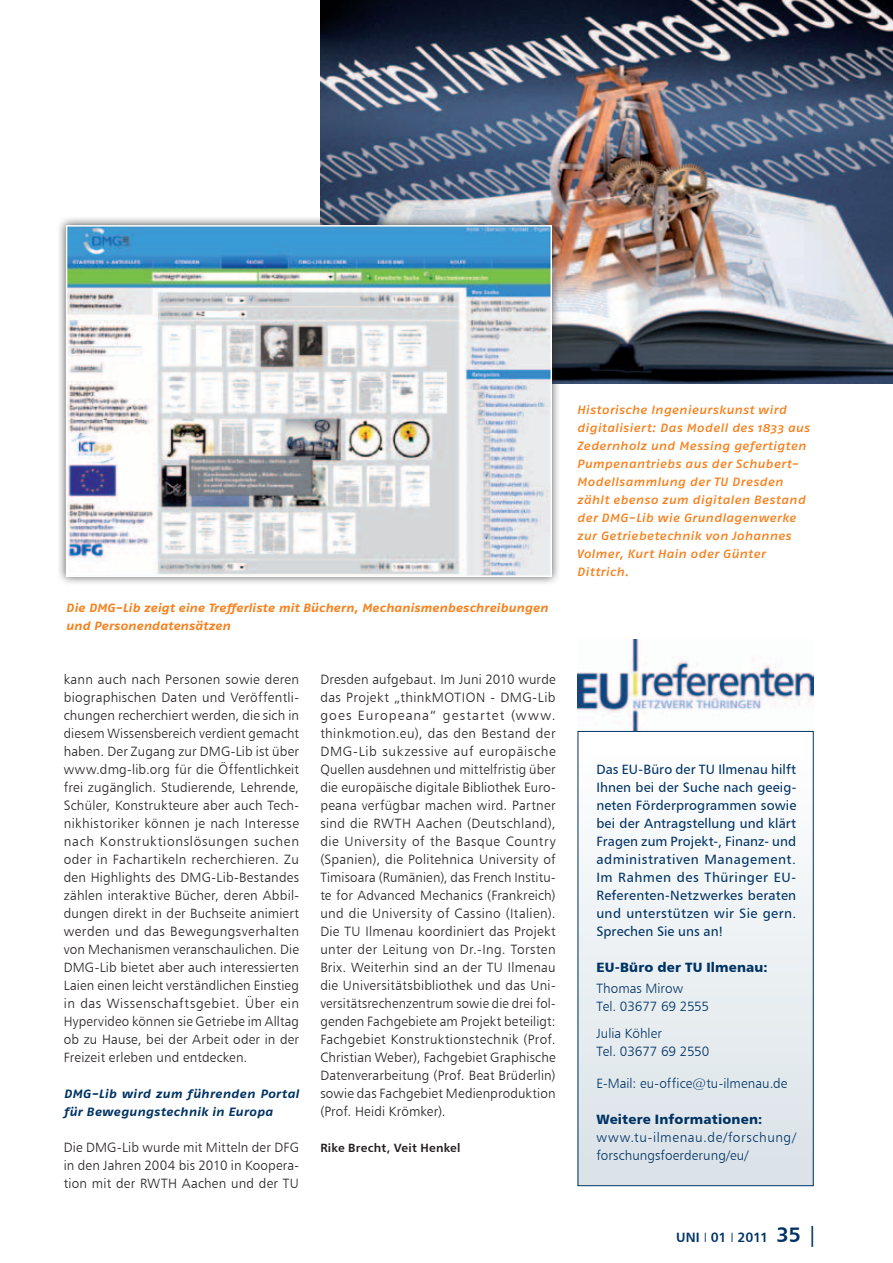
<style>
.page{position:relative;width:893px;height:1263px;background:#fff}
.page>*{position:absolute;margin:0;border:0;box-sizing:border-box;transform-origin:0 0}
.t1{font:13.5px/18px "Humanist 777 BT Light B";letter-spacing:.015em;color:#231f20;text-align:justify}
.t2{font:13.5px/18px "Humanist 777 BT Roman B";letter-spacing:.015em;color:#003364;text-align:justify}
.t3{font:13.5px/18px "Humanist 777 BT Light B";letter-spacing:.005em;color:#003364}
.t4{font:13.5px/18px "Humanist 777 BT Light B";letter-spacing:.025em;color:#003364}
.t5{font:13.5px "Humanist 777 BT Black B";letter-spacing:.01em;color:#003364}
.t6{font:13.5px "Humanist 777 BT Bold B";letter-spacing:-.015em;color:#003364}
.t7{font:12px/18px "Fago Pro Extd Medi Ita";letter-spacing:.015em;color:#f58220}
.t8{font:12px/18px "Fago OT Extd Bold Ita";letter-spacing:-.005em;color:#f58220}
.t9{font:12px/18px "Fago OT Extd Bold Ita";letter-spacing:.01em;color:#003364}
.t10{font:12px "Humanist 777 BT Bold B";letter-spacing:.02em;color:#231f20}
.s1{font-family:"Humanist 777 BT Light B"}
.s2{font-size:21px}
.s3{font-family:"Humanist 777 BT Roman B";font-size:21px}
</style>
<div class="page">
<img style="left:321px;top:0;width:572px;height:384px">
<div style="left:57px;top:216px;width:504px;height:370px;background:#231f20;opacity:.75"></div>
<img style="left:68px;top:227px;width:482px;height:348px">
<img style="left:578px;top:639px;width:236px;height:92px">
<div style="left:578px;top:731px;width:235px;height:455px;background:linear-gradient(to bottom,#fff,#d9e2e7)"></div>
<div style="left:578px;top:731px;width:236px;height:455px;border:1px solid #003364"></div>
<p class="t8" style="left:66px;top:599px;width:484px">Die DMG-Lib zeigt eine Trefferliste mit Büchern, Mechanismenbeschreibungen und Personendatensätzen</p>
<p class="t1" style="left:64px;top:670px;width:237px">kann auch nach Personen sowie deren biographischen Daten und Veröffentli&shy;chungen recherchiert werden, die sich in diesem Wissensbereich verdient gemacht haben. Der Zugang zur DMG-Lib ist über www.dmg-lib.org für die Öffentlichkeit frei zugänglich. Studierende, Lehrende, Schüler, Konstrukteure aber auch Tech&shy;nikhistoriker können je nach Interesse nach Konstruktionslösungen suchen oder in Fachartikeln recherchieren. Zu den Highlights des DMG-Lib-Bestandes zählen interaktive Bücher, deren Abbil&shy;dungen direkt in der Buchseite animiert werden und das Bewegungsverhalten von Mechanismen veranschaulichen. Die DMG-Lib bietet aber auch interessierten Laien einen leicht verständlichen Einstieg in das Wissenschaftsgebiet. Über ein Hypervideo können sie Getriebe im Alltag ob zu Hause, bei der Arbeit oder in der Freizeit erleben und entdecken.</p>
<p class="t9" style="left:64px;top:1085px;width:237px">DMG-Lib wird zum führenden Portal für Bewegungstechnik in Europa</p>
<p class="t1" style="left:64px;top:1138px;width:237px">Die DMG-Lib wurde mit Mitteln der DFG in den Jahren 2004 bis 2010 in Koopera&shy;tion mit der RWTH Aachen und der TU</p>
<p class="t1" style="left:320px;top:670px;width:237px">Dresden aufgebaut. Im Juni 2010 wurde das Projekt „thinkMOTION - DMG-Lib goes Europeana“ gestartet (www. thinkmotion.eu), das den Bestand der DMG-Lib sukzessive auf europäische Quellen ausdehnen und mittelfristig über die europäische digitale Bibliothek Euro&shy;peana verfügbar machen wird. Partner sind die RWTH Aachen (Deutschland), die University of the Basque Country (Spanien), die Politehnica University of Timisoara (Rumänien), das French Institu&shy;te for Advanced Mechanics (Frankreich) und die University of Cassino (Italien).<br>Die TU Ilmenau koordiniert das Projekt unter der Leitung von Dr.-Ing. Torsten Brix. Weiterhin sind an der TU Ilmenau die Universitätsbibliothek und das Uni&shy;versitätsrechenzentrum sowie die drei fol&shy;genden Fachgebiete am Projekt beteiligt:<br>Fachgebiet Konstruktionstechnik (Prof.<br>Christian Weber), Fachgebiet Graphische Datenverarbeitung (Prof. Beat Brüderlin) sowie das Fachgebiet Medienproduktion (Prof. Heidi Krömker).</p>
<p class="t10" style="left:320px;top:1140px;width:142px">Rike Brecht, Veit H enkel</p>
<p class="t7" style="left:577px;top:401px;width:234px">Historische Ingenieurskunst wird digitalisiert: Das Modell des 1833 aus<br>Zedernholz und Messing gefertigten<br>Pumpenantriebs aus der Schubert-<br>Modellsammlung der TU Dresden zählt ebenso zum digitalen Bestand der DMG-Lib wie Grundlagenwerke zur Getriebetechnik von Johannes<br>Volmer, Kurt Hain oder Günter<br>Dittrich.</p>
<p class="t2" style="left:596px;top:760px;width:201px">Das EU-Büro der TU I lmenau hilft I hnen bei der Suche nach geeig&shy;neten Förderprogrammen sowie bei der Antragstellung und klärt Fragen zum Projekt-, Finanz- und administrativen Management.<br>I m Rahmen des Thüringer EU-Referenten-N etzwerkes beraten und unterstützen wir Sie gern.<br>Sprechen Sie uns an!</p>
<p class="t5" style="left:596px;top:959px;width:173px">EU-Büro der TU Ilmenau:</p>
<p class="t3" style="left:596px;top:979px;width:114px">Thomas Mirow<br>Tel. 03677 69 2555</p>
<p class="t3" style="left:596px;top:1024px;width:115px">Julia Köhler<br>Tel. 03677 69 2550</p>
<p class="t3" style="left:596px;top:1074px;width:193px">E-Mail: eu-office@tu-ilmenau.de</p>
<p class="t5" style="left:596px;top:1110px;width:167px">Weitere Informationen:</p>
<p class="t4" style="left:596px;top:1128px;width:201px">www.tu-ilmenau.de/forschung/ forschungsfoerderung/eu/</p>
<p class="t6" style="left:676px;top:1229px;width:143px">UNI <span class="s1">I</span> 01 <span class="s1">I</span> 2011 <span class="s2">35</span> <span class="s3">|</span></p>
</div>
